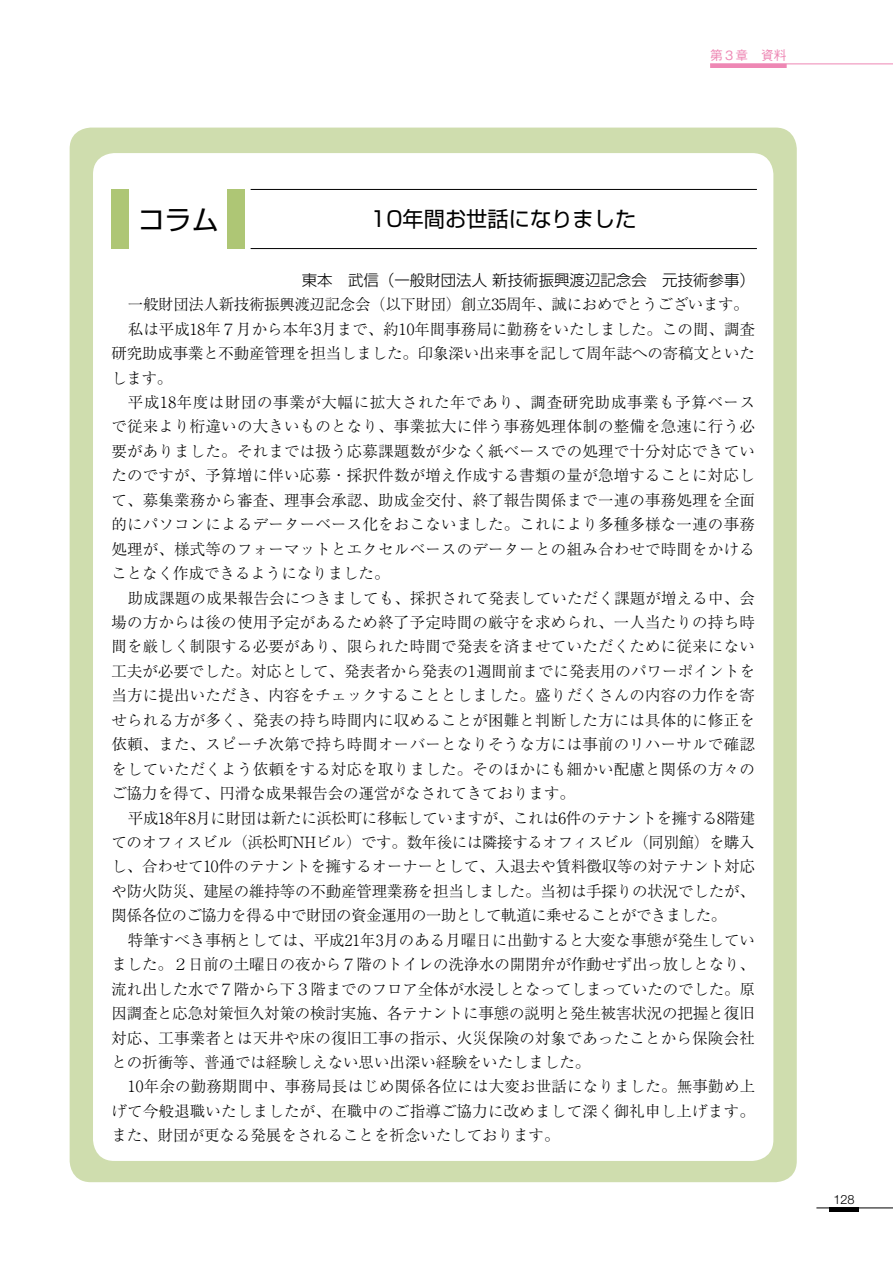
<style>
.page{position:relative;width:893px;height:1263px;background:#fff}
.page>*{position:absolute;margin:0;border:0;box-sizing:border-box;transform-origin:0 0}
.t1{font:27px "Shin Go Pr 6";color:#000}
.t2{font:21.3px "Shin Go Pr 6";color:#000}
.t3{font:300 15.45px "Ryumin Pr 6";letter-spacing:.015em;color:#000}
.t4{font:300 15.45px "Ryumin Pr 6";letter-spacing:-.01em;color:#000}
.t5{font:300 15.45px "Ryumin Pr 6";letter-spacing:-.02em;color:#000}
.t6{font:300 15.45px "Ryumin Pr 6";letter-spacing:-.03em;color:#000}
.t7{font:300 15.45px "Ryumin Pr 6";letter-spacing:.04em;color:#000}
.t8{font:300 15.45px "Shin Go Pr 6 N";color:#000}
.t9{font:500 12.75px "Gothic BBB Pr 6";color:#ee87b4}
.t10{font:300 12.75px "Helvetica Neue";color:#000}
</style>
<div class="page">
<hr style="left:816px;top:1208px;width:77px;height:1px;background:#000">
<hr style="left:829px;top:1208px;width:30px;height:4px;background:#000">
<hr style="left:710px;top:64px;width:183px;height:1px;background:#ee87b4">
<hr style="left:710px;top:64px;width:77px;height:4px;background:#ee87b4">
<div style="left:70px;top:128px;width:727px;height:1054px;background:#cfddae;border-radius:21px"></div>
<div style="left:93px;top:153px;width:680px;height:1008px;background:#fff;border-radius:21px"></div>
<hr style="left:251px;top:248px;width:506px;height:1px;background:#000">
<hr style="left:251px;top:189px;width:506px;height:1px;background:#000">
<div style="left:112px;top:189px;width:17px;height:60px;background:#aec675"></div>
<div style="left:228px;top:189px;width:17px;height:60px;background:#aec675"></div>
<p class="t9" style="left:710px;top:45px;width:78px">第３章　資料</p>
<h1 class="t1" style="left:138px;top:198px;width:82px">コラム</h1>
<h2 class="t2" style="left:370px;top:201px;width:268px">10年間お世話になりました</h2>
<p class="t8" style="left:302px;top:267px;width:455px">東本　武信（一般財団法人 新技術振興渡辺記念会　元技術参事）</p>
<p class="t5" style="left:128px;top:292px;width:622px">一般財団法人新技術振興渡辺記念会（以下財団）創立35周年、誠におめでとうございます。</p>
<p class="t3" style="left:128px;top:317px;width:629px">私は平成18年７月から本年3月まで、約10年間事務局に勤務をいたしました。この間、調査</p>
<p class="t4" style="left:111px;top:341px;width:645px">研究助成事業と不動産管理を担当しました。印象深い出来事を記して周年誌への寄稿文といた</p>
<p class="t3" style="left:111px;top:366px;width:62px">します。</p>
<p class="t7" style="left:128px;top:390px;width:629px">平成18年度は財団の事業が大幅に拡大された年であり、調査研究助成事業も予算ベース</p>
<p class="t3" style="left:111px;top:414px;width:645px">で従来より桁違いの大きいものとなり、事業拡大に伴う事務処理体制の整備を急速に行う必</p>
<p class="t3" style="left:111px;top:439px;width:645px">要がありました。それまでは扱う応募課題数が少なく紙ベースでの処理で十分対応できてい</p>
<p class="t3" style="left:111px;top:463px;width:645px">たのですが、予算増に伴い応募・採択件数が増え作成する書類の量が急増することに対応し</p>
<p class="t3" style="left:111px;top:488px;width:645px">て、募集業務から審査、理事会承認、助成金交付、終了報告関係まで一連の事務処理を全面</p>
<p class="t3" style="left:111px;top:512px;width:645px">的にパソコンによるデーターベース化をおこないました。これにより多種多様な一連の事務</p>
<p class="t3" style="left:111px;top:537px;width:645px">処理が、様式等のフォーマットとエクセルベースのデーターとの組み合わせで時間をかける</p>
<p class="t3" style="left:111px;top:561px;width:280px">ことなく作成できるようになりました。</p>
<p class="t3" style="left:128px;top:586px;width:629px">助成課題の成果報告会につきましても、採択されて発表していただく課題が増える中、会</p>
<p class="t3" style="left:111px;top:610px;width:645px">場の方からは後の使用予定があるため終了予定時間の厳守を求められ、一人当たりの持ち時</p>
<p class="t3" style="left:111px;top:634px;width:645px">間を厳しく制限する必要があり、限られた時間で発表を済ませていただくために従来にない</p>
<p class="t3" style="left:111px;top:659px;width:645px">工夫が必要でした。対応として、発表者から発表の1週間前までに発表用のパワーポイントを</p>
<p class="t3" style="left:111px;top:683px;width:645px">当方に提出いただき、内容をチェックすることとしました。盛りだくさんの内容の力作を寄</p>
<p class="t3" style="left:111px;top:708px;width:645px">せられる方が多く、発表の持ち時間内に収めることが困難と判断した方には具体的に修正を</p>
<p class="t3" style="left:111px;top:732px;width:645px">依頼、また、スピーチ次第で持ち時間オーバーとなりそうな方には事前のリハーサルで確認</p>
<p class="t3" style="left:111px;top:757px;width:645px">をしていただくよう依頼をする対応を取りました。そのほかにも細かい配慮と関係の方々の</p>
<p class="t3" style="left:111px;top:781px;width:465px">ご協力を得て、円滑な成果報告会の運営がなされてきております。</p>
<p class="t5" style="left:128px;top:806px;width:629px">平成18年8月に財団は新たに浜松町に移転していますが、これは6件のテナントを擁する8階建</p>
<p class="t5" style="left:111px;top:830px;width:645px">てのオフィスビル（浜松町NHビル）です。数年後には隣接するオフィスビル（同別館）を購入</p>
<p class="t4" style="left:111px;top:854px;width:645px">し、合わせて10件のテナントを擁するオーナーとして、入退去や賃料徴収等の対テナント対応</p>
<p class="t4" style="left:111px;top:879px;width:645px">や防火防災、建屋の維持等の不動産管理業務を担当しました。当初は手探りの状況でしたが、</p>
<p class="t6" style="left:111px;top:903px;width:616px">関係各位のご協力を得る中で財団の資金運用の一助として軌道に乗せることができました。</p>
<p class="t3" style="left:128px;top:928px;width:628px">特筆すべき事柄としては、平成21年3月のある月曜日に出勤すると大変な事態が発生してい</p>
<p class="t4" style="left:111px;top:952px;width:645px">ました。２日前の土曜日の夜から７階のトイレの洗浄水の開閉弁が作動せず出っ放しとなり、</p>
<p class="t4" style="left:111px;top:977px;width:645px">流れ出した水で７階から下３階までのフロア全体が水浸しとなってしまっていたのでした。原</p>
<p class="t4" style="left:111px;top:1001px;width:645px">因調査と応急対策恒久対策の検討実施、各テナントに事態の説明と発生被害状況の把握と復旧</p>
<p class="t3" style="left:111px;top:1025px;width:645px">対応、工事業者とは天井や床の復旧工事の指示、火災保険の対象であったことから保険会社</p>
<p class="t3" style="left:111px;top:1050px;width:480px">との折衝等、普通では経験しえない思い出深い経験をいたしました。</p>
<p class="t3" style="left:128px;top:1074px;width:629px">10年余の勤務期間中、事務局長はじめ関係各位には大変お世話になりました。無事勤め上</p>
<p class="t3" style="left:111px;top:1099px;width:645px">げて今般退職いたしましたが、在職中のご指導ご協力に改めまして深く御礼申し上げます。</p>
<p class="t3" style="left:111px;top:1123px;width:450px">また、財団が更なる発展をされることを祈念いたしております。</p>
<p class="t10" style="left:833px;top:1191px;width:23px">128</p>
</div>
